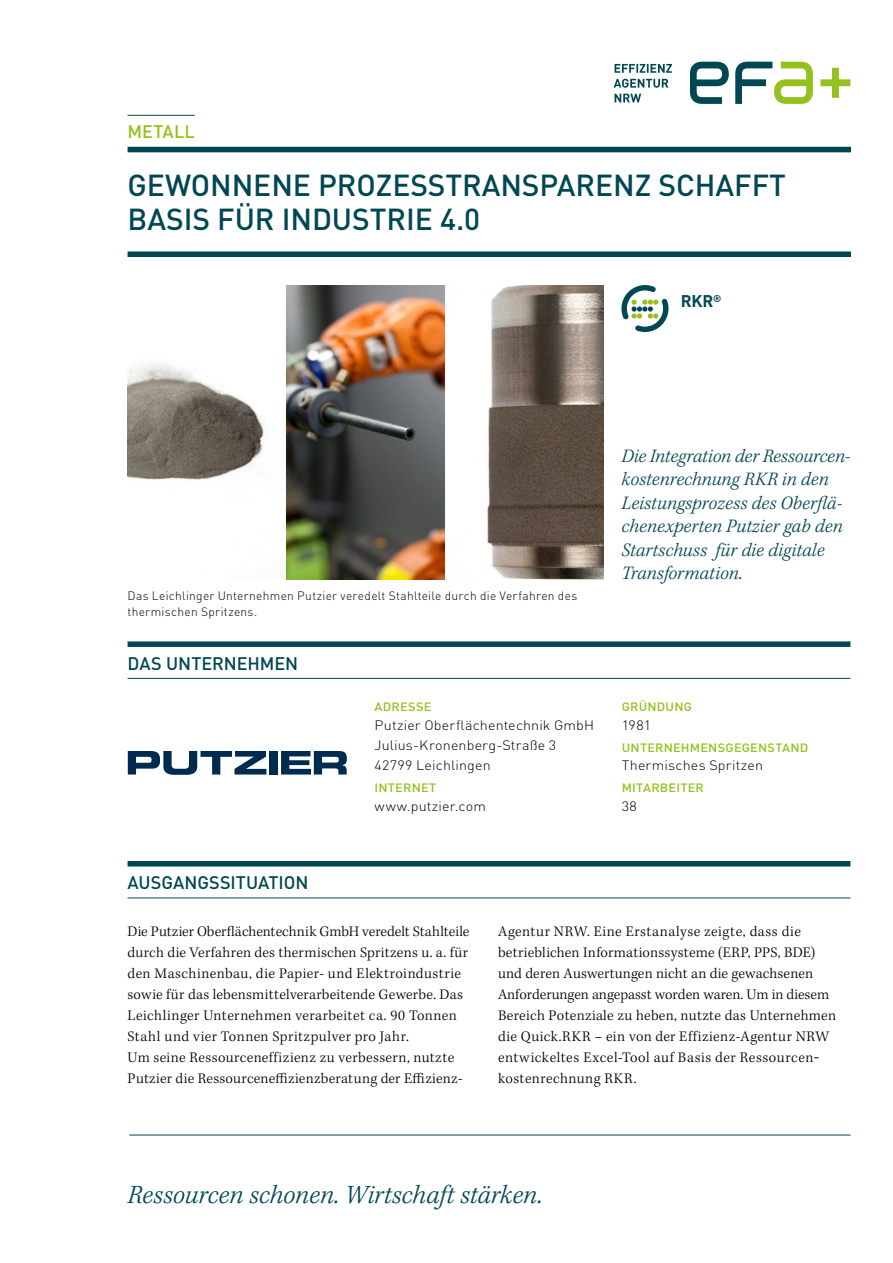
<style>
.page{position:relative;width:893px;height:1263px;background:#fff}
.page>*{position:absolute;margin:0;border:0;box-sizing:border-box;transform-origin:0 0}
.t1{font:500 30px/34.5px "DIN";color:#004754}
.t2{font:italic 300 27px "Kepler Std";color:#004754}
.t3{font:italic 300 19.5px/23.4px "Kepler Std";color:#004754}
.t4{font:500 18px "DIN";letter-spacing:-.005em;color:#004754}
.t5{font:500 18px "DIN";letter-spacing:.005em;color:#94c11c}
.t6{font:700 16.65px "DIN";color:#004754}
.t7{font:300 15px/21px "Kepler Std";letter-spacing:.02em;color:#000}
.t8{font:300 13.5px/20.2px "DIN";letter-spacing:.01em;color:#000;scale:1.06 1}
.t9{font:300 12px/15.8px "DIN";letter-spacing:.025em;color:#000}
.t10{font:500 12px "DIN";letter-spacing:.015em;color:#94c11c;scale:1.06 1}
</style>
<div class="page">
<svg style="left:615px;top:94px;width:26px;height:8px"></svg>
<svg style="left:614px;top:79px;width:54px;height:9px"></svg>
<svg style="left:615px;top:64px;width:57px;height:9px"></svg>
<svg style="left:690px;top:62px;width:160px;height:42px"></svg>
<hr style="left:129px;top:1135px;width:721px;height:1px;background:#004754">
<div style="left:128px;top:147px;width:723px;height:5px;background:#004754"></div>
<div style="left:128px;top:251px;width:723px;height:6px;background:#004754"></div>
<hr style="left:128px;top:115px;width:67px;height:1px;background:#004754">
<div style="left:128px;top:641px;width:722px;height:6px;background:#004754"></div>
<hr style="left:128px;top:678px;width:722px;height:1px;background:#004754">
<div style="left:128px;top:861px;width:722px;height:5px;background:#004754"></div>
<hr style="left:128px;top:897px;width:722px;height:1px;background:#004754">
<img style="left:128px;top:285px;width:476px;height:294px">
<svg style="left:128px;top:751px;width:138px;height:24px"></svg>
<div style="left:269px;top:751px;width:9px;height:23px;background:#002b50"></div>
<svg style="left:281px;top:751px;width:66px;height:23px"></svg>
<svg style="left:621px;top:285px;width:47px;height:47px"></svg>
<p class="t5" style="left:128px;top:120px;width:69px">METALL</p>
<h1 class="t1" style="left:128px;top:167px;width:660px">GEWONNENE PROZESSTRANSPARENZ SCHAFFT<br>BASIS FÜR INDUSTRIE 4.0</h1>
<p class="t6" style="left:681px;top:290px;width:42px">RKR<sup>®</sup></p>
<p class="t9" style="left:128px;top:588px;width:451px">Das Leichlinger Unternehmen Putzier veredelt Stahlteile durch die Verfahren des thermischen Spritzens.</p>
<p class="t4" style="left:128px;top:651px;width:172px">DAS UNTERNEHMEN</p>
<p class="t4" style="left:128px;top:871px;width:182px">AUSGANGSSITUATION</p>
<p class="t10" style="left:375px;top:699px;width:55px">ADRESSE</p>
<p class="t8" style="left:375px;top:715px;width:209px">Putzier Oberflächentechnik GmbH<br>Julius-Kronenberg-Straße 3<br>42799 Leichlingen</p>
<p class="t10" style="left:375px;top:780px;width:60px">INTERNET</p>
<p class="t8" style="left:375px;top:796px;width:107px">www.putzier.com</p>
<h3 class="t3" style="left:621px;top:445px;width:230px">Die Integration der Ressourcen&shy;kostenrechnung RKR in den<br>Leistungsprozess des Oberflä&shy;chenexperten Putzier gab den<br>Startschuss für die digitale<br>Transformation.</h3>
<p class="t10" style="left:622px;top:699px;width:68px">GRÜNDUNG</p>
<p class="t8" style="left:622px;top:715px;width:29px">1981</p>
<p class="t10" style="left:622px;top:740px;width:178px">UNTERNEHMENSGEGENSTAND</p>
<p class="t8" style="left:622px;top:755px;width:135px">Thermisches Spritzen</p>
<p class="t10" style="left:622px;top:780px;width:79px">MITARBEITER</p>
<p class="t8" style="left:622px;top:796px;width:16px">38</p>
<p class="t7" style="left:128px;top:921px;width:343px">Die Putzier Oberflächentechnik GmbH veredelt Stahlteile durch die Verfahren des thermischen Spritzens u. a. für den Maschinenbau, die Papier- und Elektroindustrie sowie für das lebensmittelverarbeitende Gewerbe. Das Leichlinger Unternehmen verarbeitet ca. 90 Tonnen Stahl und vier Tonnen Spritzpulver pro Jahr.<br>Um seine Ressourceneffizienz zu verbessern, nutzte Putzier die Ressourceneffizienzberatung der Effizienz-</p>
<p class="t7" style="left:498px;top:921px;width:340px">Agentur NRW. Eine Erstanalyse zeigte, dass die betrieblichen Informationssysteme (ERP, PPS, BDE) und deren Auswertungen nicht an die gewachsenen Anforderungen angepasst worden waren. Um in diesem Bereich Potenziale zu heben, nutzte das Unternehmen die Quick.RKR – ein von der Effizienz-Agentur NRW entwickeltes Excel-Tool auf Basis der Ressourcen&shy;kostenrechnung RKR.</p>
<h2 class="t2" style="left:128px;top:1179px;width:417px">Ressourcen schonen. Wirtschaft stärken.</h2>
</div>
